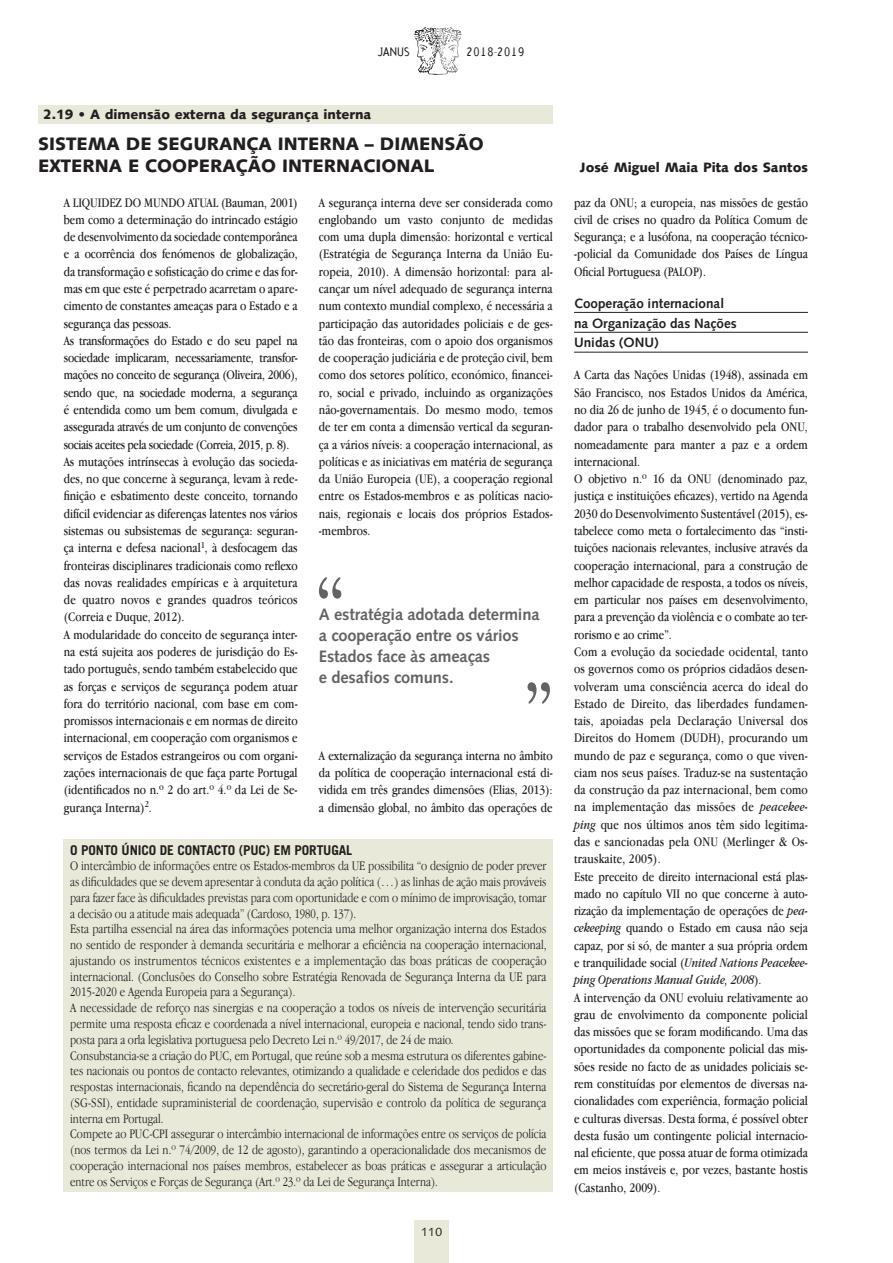
<style>
.page{position:relative;width:893px;height:1263px;background:#fff}
.page>*{position:absolute;margin:0;border:0;box-sizing:border-box;transform-origin:0 0}
.t1{font:900 18px/21.6px "Syntax LT Std";color:#231f20}
.t2{font:700 16.5px/21px "Syntax LT Std";letter-spacing:-.01em;color:#636366}
.t3{font:13.5px/17.2px "Apple Garamond";color:#231f20;text-align:justify}
.t4{font:300 13.5px/15.8px "Apple Garamond";color:#231f20}
.t5{font:900 13.5px "Syntax LT Std";color:#231f20}
.t6{font:700 13.5px/19.8px "Syntax LT Std";color:#231f20}
.t7{font:700 13.5px "Trade Gothic";letter-spacing:-.01em;color:#231f20}
.t8{font:12px "Arbitrary";color:#231f20}
.t9{font:12px "Syntax LT Std";color:#231f20}
.s1{font-style:italic}
</style>
<div class="page">
<div style="left:415px;top:1220px;width:34px;height:43px;background:#e9e9da"></div>
<hr style="left:574px;top:312px;width:234px;height:1px;background:#231f20">
<hr style="left:574px;top:332px;width:234px;height:1px;background:#231f20">
<hr style="left:574px;top:352px;width:234px;height:1px;background:#231f20">
<svg style="left:414px;top:27px;width:48px;height:48px"></svg>
<div style="left:38px;top:105px;width:515px;height:18px;background:#e9e9da"></div>
<svg style="left:319px;top:577px;width:22px;height:22px"></svg>
<svg style="left:528px;top:682px;width:22px;height:22px"></svg>
<div style="left:64px;top:839px;width:489px;height:353px;background:#e9e9da"></div>
<p class="t8" style="left:378px;top:44px;width:33px">JANUS</p>
<p class="t8" style="left:466px;top:44px;width:60px">2018-2019</p>
<p class="t5" style="left:43px;top:107px;width:330px">2.19 • A dimensão externa da segurança interna</p>
<h1 class="t1" style="left:38px;top:133px;width:447px">SISTEMA DE SEGURANÇA INTERNA – DIMENSÃO<br>EXTERNA E COOPERAÇÃO INTERNACIONAL</h1>
<p class="t3" style="left:64px;top:193px;width:235px;text-align:left">A LIQUIDEZ DO MUNDO ATUAL (Bauman, 2001) bem como a determinação do intrincado estágio de desenvolvimento da sociedade contemporânea e a ocorrência dos fenómenos de globalização, da transformação e sofisticação do crime e das for&shy;mas em que este é perpetrado acarretam o apare&shy;cimento de constantes ameaças para o Estado e a segurança das pessoas.<br>As transformações do Estado e do seu papel na sociedade implicaram, necessariamente, transfor&shy;mações no conceito de segurança (Oliveira, 2006), sendo que, na sociedade moderna, a segurança é entendida como um bem comum, divulgada e assegurada através de um conjunto de convenções sociais aceites pela sociedade (Correia, 2015, p. 8).<br>As mutações intrínsecas à evolução das socieda&shy;des, no que concerne à segurança, levam à rede&shy;finição e esbatimento deste conceito, tornando difícil evidenciar as diferenças latentes nos vários sistemas ou subsistemas de segurança: seguran&shy;ça interna e defesa nacional<sup>1</sup>, à desfocagem das fronteiras disciplinares tradicionais como reflexo das novas realidades empíricas e à arquitetura de quatro novos e grandes quadros teóricos (Correia e Duque, 2012).<br>A modularidade do conceito de segurança inter&shy;na está sujeita aos poderes de jurisdição do Es&shy;tado português, sendo também estabelecido que as forças e serviços de segurança podem atuar fora do território nacional, com base em com&shy;promissos internacionais e em normas de direito internacional, em cooperação com organismos e serviços de Estados estrangeiros ou com organi&shy;zações internacionais de que faça parte Portugal (identificados no n.º 2 do art.º 4.º da Lei de Se&shy;gurança Interna)<sup>2</sup>.</p>
<p class="t3" style="left:319px;top:193px;width:235px">A segurança interna deve ser considerada como englobando um vasto conjunto de medidas com uma dupla dimensão: horizontal e vertical (Estratégia de Segurança Interna da União Eu&shy;ropeia, 2010). A dimensão horizontal: para al&shy;cançar um nível adequado de segurança interna num contexto mundial complexo, é necessária a participação das autoridades policiais e de ges&shy;tão das fronteiras, com o apoio dos organismos de cooperação judiciária e de proteção civil, bem como dos setores político, económico, financei&shy;ro, social e privado, incluindo as organizações não-governamentais. Do mesmo modo, temos de ter em conta a dimensão vertical da seguran&shy;ça a vários níveis: a cooperação internacional, as políticas e as iniciativas em matéria de segurança da União Europeia (UE), a cooperação regional entre os Estados-membros e as políticas nacio&shy;nais, regionais e locais dos próprios Estados--membros.</p>
<p class="t2" style="left:319px;top:603px;width:222px">A estratégia adotada determina a cooperação entre os vários<br>Estados face às ameaças<br>e desafios comuns.</p>
<p class="t3" style="left:319px;top:746px;width:235px">A externalização da segurança interna no âmbito da política de cooperação internacional está di&shy;vidida em três grandes dimensões (Elias, 2013): a dimensão global, no âmbito das operações de</p>
<p class="t7" style="left:70px;top:841px;width:283px">O PONTO ÚNICO DE CONTACTO (PUC) EM PORTUGAL</p>
<p class="t4" style="left:70px;top:858px;width:478px">O intercâmbio de informações entre os Estados-membros da UE possibilita “o desígnio de poder prever as dificuldades que se devem apresentar à conduta da ação política (…) as linhas de ação mais prováveis para fazer face às dificuldades previstas para com oportunidade e com o mínimo de improvisação, tomar a decisão ou a atitude mais adequada” (Cardoso, 1980, p. 137).<br>Esta partilha essencial na área das informações potencia uma melhor organização interna dos Estados no sentido de responder à demanda securitária e melhorar a eficiência na cooperação internacional, ajustando os instrumentos técnicos existentes e a implementação das boas práticas de cooperação internacional. (Conclusões do Conselho sobre Estratégia Renovada de Segurança Interna da UE para 2015-2020 e Agenda Europeia para a Segurança).<br>A necessidade de reforço nas sinergias e na cooperação a todos os níveis de intervenção securitária permite uma resposta eficaz e coordenada a nível internacional, europeia e nacional, tendo sido trans&shy;posta para a orla legislativa portuguesa pelo Decreto Lei n.º 49/2017, de 24 de maio.<br>Consubstancia-se a criação do PUC, em Portugal, que reúne sob a mesma estrutura os diferentes gabine&shy;tes nacionais ou pontos de contacto relevantes, otimizando a qualidade e celeridade dos pedidos e das respostas internacionais, ficando na dependência do secretário-geral do Sistema de Segurança Interna (SG-SSI), entidade supraministerial de coordenação, supervisão e controlo da política de segurança interna em Portugal.<br>Compete ao PUC-CPI assegurar o intercâmbio internacional de informações entre os serviços de polícia (nos termos da Lei n.º 74/2009, de 12 de agosto), garantindo a operacionalidade dos mecanismos de cooperação internacional nos países membros, estabelecer as boas práticas e assegurar a articulação entre os Serviços e Forças de Segurança (Art.º 23.º da Lei de Segurança Interna).</p>
<p class="t9" style="left:421px;top:1224px;width:23px">110</p>
<p class="t5" style="left:580px;top:159px;width:229px">José Miguel Maia Pita dos Santos</p>
<p class="t3" style="left:574px;top:193px;width:235px">paz da ONU; a europeia, nas missões de gestão civil de crises no quadro da Política Comum de Segurança; e a lusófona, na cooperação técnico--policial da Comunidade dos Países de Língua Oficial Portuguesa (PALOP).</p>
<p class="t6" style="left:574px;top:293px;width:164px">Cooperação internacional na Organização das Nações<br>Unidas (ONU)</p>
<p class="t3" style="left:574px;top:366px;width:235px;text-align:left">A Carta das Nações Unidas (1948), assinada em São Francisco, nos Estados Unidos da América, no dia 26 de junho de 1945, é o documento fun&shy;dador para o trabalho desenvolvido pela ONU, nomeadamente para manter a paz e a ordem internacional.<br>O objetivo n.º 16 da ONU (denominado paz, justiça e instituições eficazes), vertido na Agenda 2030 do Desenvolvimento Sustentável (2015), es&shy;tabelece como meta o fortalecimento das “insti&shy;tuições nacionais relevantes, inclusive através da cooperação internacional, para a construção de melhor capacidade de resposta, a todos os níveis, em particular nos países em desenvolvimento, para a prevenção da violência e o combate ao ter&shy;rorismo e ao crime”.<br>Com a evolução da sociedade ocidental, tanto os governos como os próprios cidadãos desen&shy;volveram uma consciência acerca do ideal do Estado de Direito, das liberdades fundamen&shy;tais, apoiadas pela Declaração Universal dos Direitos do Homem (DUDH), procurando um mundo de paz e segurança, como o que viven&shy;ciam nos seus países. Traduz-se na sustentação da construção da paz internacional, bem como na implementação das missões de <span class="s1">peacekee&shy;ping</span> que nos últimos anos têm sido legitima&shy;das e sancionadas pela ONU (Merlinger &amp; Os&shy;trauskaite, 2005).<br>Este preceito de direito internacional está plas&shy;mado no capítulo VII no que concerne à auto&shy;rização da implementação de operações de <span class="s1">pea&shy;cekeeping</span> quando o Estado em causa não seja capaz, por si só, de manter a sua própria ordem e tranquilidade social (<span class="s1">United Nations Peacekee&shy;ping Operations Manual Guide, 2008</span>).<br>A intervenção da ONU evoluiu relativamente ao grau de envolvimento da componente policial das missões que se foram modificando. Uma das oportunidades da componente policial das mis&shy;sões reside no facto de as unidades policiais se&shy;rem constituídas por elementos de diversas na&shy;cionalidades com experiência, formação policial e culturas diversas. Desta forma, é possível obter desta fusão um contingente policial internacio&shy;nal eficiente, que possa atuar de forma otimizada em meios instáveis e, por vezes, bastante hostis (Castanho, 2009).</p>
</div>
